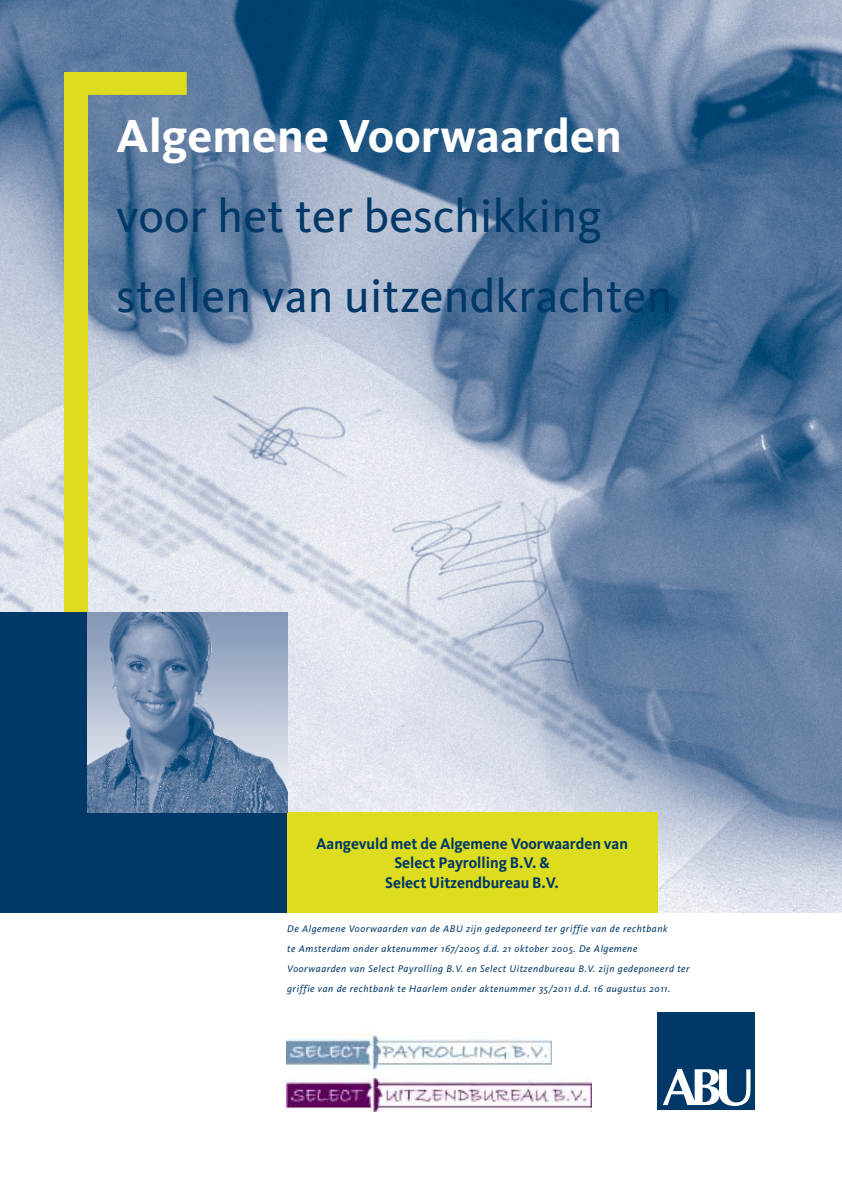
<style>
.page{position:relative;width:842px;height:1191px;background:#fff}
.page>*{position:absolute;margin:0;border:0;box-sizing:border-box;transform-origin:0 0}
.t1{font:48px/80px "Kievit OT";letter-spacing:.005em;color:#003867}
.t2{font:700 48px "Kievit OT";letter-spacing:.005em;color:#fff}
.t3{font:700 16px/19.2px "Kievit OT";color:#003867;text-align:center;scale:.96 1}
.t4{font:italic 10px/20px "Kievit OT";letter-spacing:.055em;color:#003867}
</style>
<div class="page">
<img style="left:0;top:0;width:842px;height:912px">
<svg style="left:64px;top:72px;width:123px;height:540px;background:#acb89f"></svg>
<div style="left:0;top:612px;width:287px;height:300px;background:#003867"></div>
<div style="left:287px;top:812px;width:370px;height:100px;background:#dedc1f"></div>
<div style="left:657px;top:1010px;width:101px;height:101px;background:linear-gradient(to bottom,#fff,#fff)"></div>
<div style="left:658px;top:1012px;width:97px;height:97px;background:#003867"></div>
<svg style="left:663px;top:1068px;width:87px;height:38px"></svg>
<img style="left:88px;top:612px;width:199px;height:200px">
<img style="left:286px;top:1031px;width:266px;height:37px">
<img style="left:286px;top:1078px;width:306px;height:33px">
<h1 class="t2" style="left:116px;top:107px;width:507px">Algemene Voorwaarden</h1>
<h1 class="t1" style="left:116px;top:176px;width:558px">voor het ter beschikking stellen van uitzendkrachten</h1>
<h2 class="t3" style="left:316px;top:834px;width:326px">Aangevuld met de Algemene Voorwaarden van<br>Select Payrolling B.V. &amp;<br>Select Uitzendbureau B.V.</h2>
<p class="t4" style="left:287px;top:919px;width:404px">De Algemene Voorwaarden van de ABU zijn gedeponeerd ter griffie van de rechtbank<br>te Amsterdam onder aktenummer 167/2005 d.d. 21 oktober 2005. De Algemene Voorwaarden van Select Payrolling B.V. en Select Uitzendbureau B.V. zijn gedeponeerd ter griffie van de rechtbank te Haarlem onder aktenummer 35/2011 d.d. 16 augustus 2011.</p>
</div>
